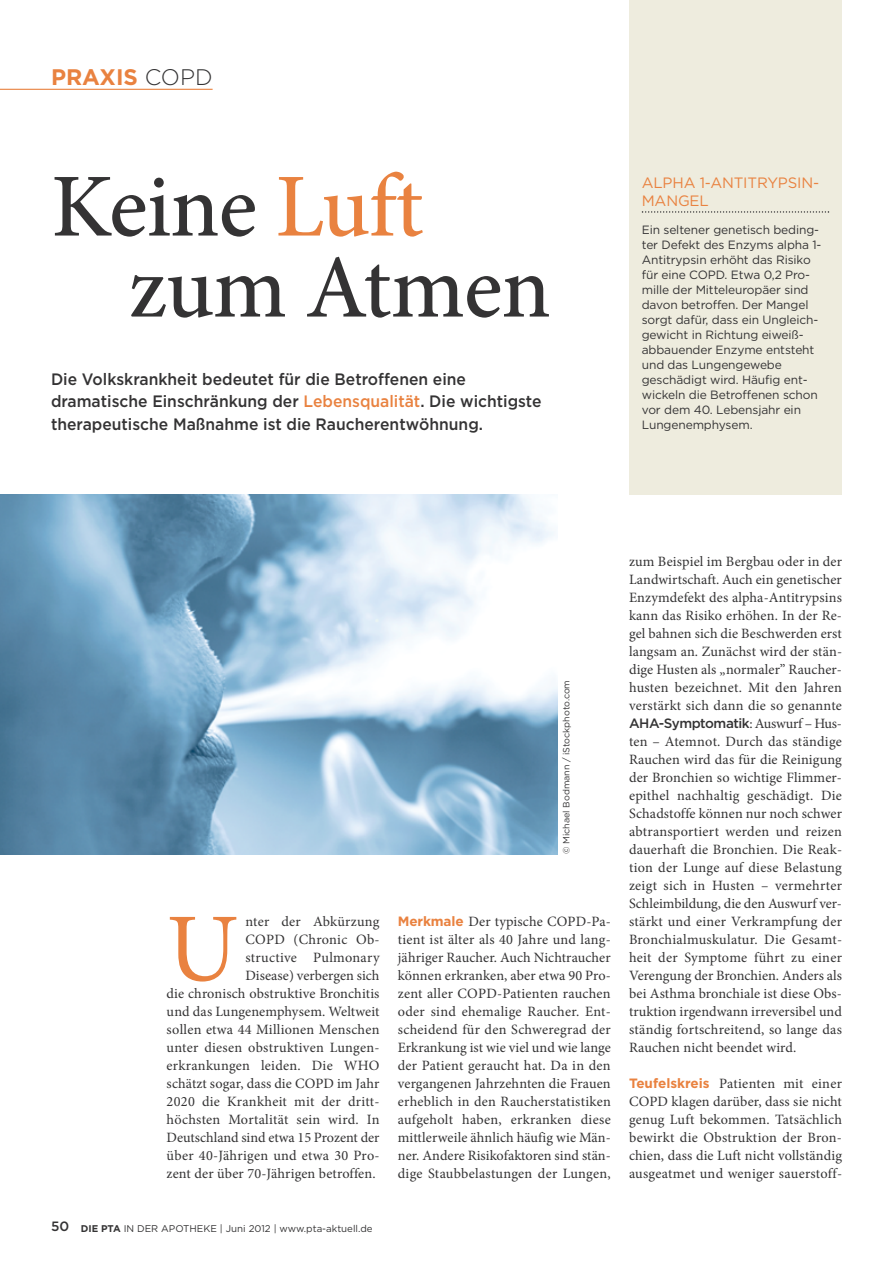
<style>
.page{position:relative;width:893px;height:1263px;background:#fff}
.page>*{position:absolute;margin:0;border:0;box-sizing:border-box;transform-origin:0 0}
.t1{font:97.35px "Minion Pro";color:#e98240}
.t2{font:500 90px/81px "Minion Pro";letter-spacing:-.01em;color:#343334}
.t3{font:700 22.5px "Gotham";color:#e98240}
.t4{font:500 16.5px/22.5px "Gotham";color:#343334;scale:.95 1}
.t5{font:15px/18px "Gotham";letter-spacing:-.01em;color:#e98240}
.t6{font:14.25px/18px "Minion Pro";letter-spacing:.01em;color:#343334;text-align:justify}
.t7{font:500 13.5px "Gotham";letter-spacing:-.035em;color:#343334}
.t8{font:12px/15px "Gotham";letter-spacing:-.01em;color:#343334}
.t9{font:9.75px "Gotham";color:#343334}
.t10{font:9px "Gotham";color:#343334}
.s1{font-weight:300;color:#343334}
.s2{color:#e98240}
.s3{font-family:"Gotham";font-weight:700;font-size:13.5px;color:#e98240}
.s4{font-weight:500;font-size:13.5px}
.s5{font-weight:700}
.s6{font-family:"Minion Pro";font-weight:400;font-size:14.25px}
</style>
<div class="page">
<hr style="left:0;top:89px;width:213px;height:1px;background:#e98240">
<img style="left:0;top:494px;width:557px;height:360px">
<div style="left:629px;top:0;width:213px;height:494px;background:#eeecde"></div>
<svg style="left:642px;top:211px;width:187px;height:2px"></svg>
<h3 class="t3" style="left:51px;top:68px;width:163px">PRAXIS <span class="s1">COPD</span></h3>
<h2 class="t2" style="left:128px;top:164px;width:424px;text-indent:-77px">Keine <span class="s2">Luft </span>zum Atmen</h2>
<p class="t4" style="left:51px;top:369px;width:518px">Die Volkskrankheit bedeutet für die Betroffenen eine dramatische Einschränkung der <span class="s2">Lebensqualität</span>. Die wichtigste therapeutische Maßnahme ist die Raucherentwöhnung.</p>
<p class="t5" style="left:642px;top:175px;width:179px">ALPHA 1-ANTITRYPSIN-<br>MANGEL</p>
<p class="t8" style="left:642px;top:223px;width:181px">Ein seltener genetisch beding&shy;ter Defekt des Enzyms alpha 1-<br>Antitrypsin erhöht das Risiko für eine COPD. Etwa 0,2 Pro&shy;mille der Mitteleuropäer sind davon betroffen. Der Mangel sorgt dafür, dass ein Ungleich&shy;gewicht in Richtung eiweiß&shy;abbauender Enzyme entsteht und das Lungengewebe geschädigt wird. Häufig ent&shy;wickeln die Betroffenen schon vor dem 40. Lebensjahr ein<br>Lungenemphysem.</p>
<p class="t10" style="left:563px;top:854px;width:176px;rotate:-90deg">© Michael Bodmann / iStockphoto.com</p>
<p class="t6" style="left:167px;top:914px;width:215px;text-align:right">nter der Abkürzung<br>COPD (Chronic Ob-<br>structive Pulmonary<br>Disease) verbergen sich<br>die chronisch obstruktive Bronchitis und das Lungenemphysem. Weltweit sollen etwa 44 Millionen Menschen unter diesen obstruktiven Lungen&shy;erkrankungen leiden. Die WHO schätzt sogar, dass die COPD im Jahr<br>2020 die Krankheit mit der dritt&shy;höchsten Mortalität sein wird. In<br>Deutschland sind etwa 15 Prozent der über 40-Jährigen und etwa 30 Pro&shy;zent der über 70-Jährigen betroffen.</p>
<p class="t6" style="left:398px;top:914px;width:215px"><span class="s3">Merkmale</span> Der typische COPD-Pa&shy;tient ist älter als 40 Jahre und lang&shy;jähriger Raucher. Auch Nichtraucher können erkranken, aber etwa 90 Pro&shy;zent aller COPD-Patienten rauchen oder sind ehemalige Raucher. Ent&shy;scheidend für den Schweregrad der Erkrankung ist wie viel und wie lange der Patient geraucht hat. Da in den vergangenen Jahrzehnten die Frauen erheblich in den Raucherstatistiken aufgeholt haben, erkranken diese mittlerweile ähnlich häufig wie Män&shy;ner. Andere Risikofaktoren sind stän&shy;dige Staubbelastungen der Lungen,</p>
<h1 class="t1" style="left:167px;top:911px;width:73px">U</h1>
<p class="t9" style="left:51px;top:1225px;width:323px"><span class="s4">50</span> <span class="s5">DIE PTA</span> IN DER APOTHEKE | Juni 2012 | www.pta-aktuell.de</p>
<p class="t6" style="left:629px;top:554px;width:215px">zum Beispiel im Bergbau oder in der Landwirtschaft. Auch ein genetischer Enzymdefekt des alpha-Antitrypsins kann das Risiko erhöhen. In der Re&shy;gel bahnen sich die Beschwerden erst langsam an. Zunächst wird der stän&shy;dige Husten als „normaler” Raucher&shy;husten bezeichnet. Mit den Jahren verstärkt sich dann die so genannte</p>
<p class="t7" style="left:629px;top:718px;width:214px">AHA-Symptomatik<span class="s6">: Auswurf – Hus-</span></p>
<p class="t6" style="left:629px;top:734px;width:215px">ten – Atemnot. Durch das ständige Rauchen wird das für die Reinigung der Bronchien so wichtige Flimmer&shy;epithel nachhaltig geschädigt. Die Schadstoffe können nur noch schwer abtransportiert werden und reizen dauerhaft die Bronchien. Die Reak&shy;tion der Lunge auf diese Belastung zeigt sich in Husten – vermehrter Schleimbildung, die den Auswurf ver&shy;stärkt und einer Verkrampfung der Bronchialmuskulatur. Die Gesamt&shy;heit der Symptome führt zu einer Verengung der Bronchien. Anders als bei Asthma bronchiale ist diese Obs&shy;truktion irgendwann irreversibel und ständig fortschreitend, so lange das Rauchen nicht beendet wird.</p>
<p class="t6" style="left:629px;top:1076px;width:215px"><span class="s3">Teufelskreis</span> Patienten mit einer COPD klagen darüber, dass sie nicht genug Luft bekommen. Tatsächlich bewirkt die Obstruktion der Bron&shy;chien, dass die Luft nicht vollständig ausgeatmet und weniger sauerstoff-</p>
</div>
